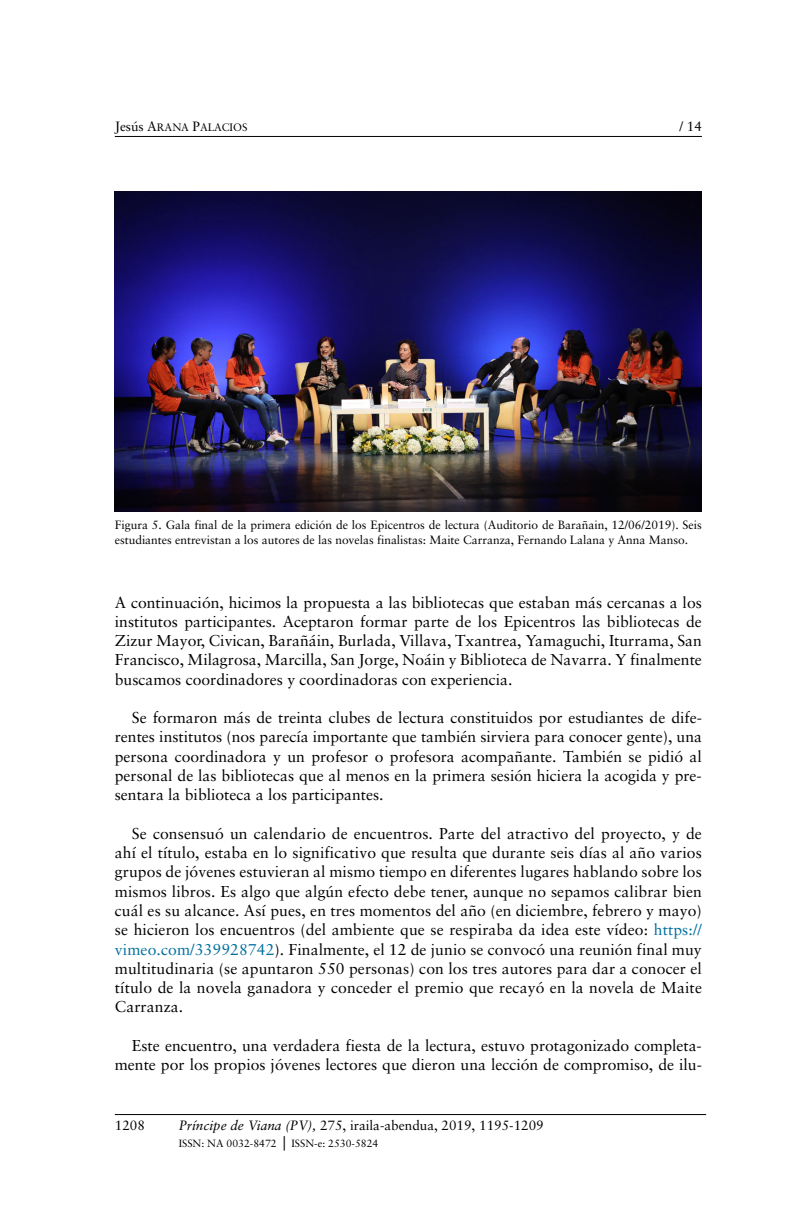
<style>
.page{position:relative;width:787px;height:1212px;background:#fff}
.page>*{position:absolute;margin:0;border:0;box-sizing:border-box;transform-origin:0 0}
.t1{font:15.75px/19.4px "Sabon";color:#000;text-align:justify}
.t2{font:13.5px "Sabon";color:#000}
.t3{font:12px/14.7px "Sabon";letter-spacing:-.005em;color:#000}
.t4{font:10.8px "Sabon Roman SC800";letter-spacing:-.01em;color:#000}
.t5{font:10.5px "Sabon";color:#000}
.s1{font-family:"Sabon";font-size:13.5px}
.s2{font-size:13.5px}
.s3{color:#006f9e}
.s4{font-style:italic}
.s5{font-family:"Times New Roman";font-size:12px}
</style>
<div class="page">
<hr style="left:115px;top:136px;width:587px;height:1px;background:#000">
<hr style="left:115px;top:1114px;width:591px;height:1px;background:#000">
<img style="left:115px;top:191px;width:587px;height:320px">
<p class="t4" style="left:115px;top:120px;width:134px"><span class="s1">Jesús</span> <span class="s2">A</span>RANA <span class="s2">P</span>ALACIOS</p>
<p class="t2" style="left:679px;top:118px;width:24px">/ 14</p>
<p class="t3" style="left:115px;top:517px;width:588px">Figura 5. Gala final de la primera edición de los Epicentros de lectura (Auditorio de Barañain, 12/06/2019). Seis estudiantes entrevistan a los autores de las novelas finalistas: Maite Carranza, Fernando Lalana y Anna Manso.</p>
<p class="t1" style="left:115px;top:592px;width:588px">A continuación, hicimos la propuesta a las bibliotecas que estaban más cercanas a los institutos participantes. Aceptaron formar parte de los Epicentros las bibliotecas de Zizur Mayor, Civican, Barañáin, Burlada, Villava, Txantrea, Yamaguchi, Iturrama, San Francisco, Milagrosa, Marcilla, San Jorge, Noáin y Biblioteca de Navarra. Y finalmente buscamos coordinadores y coordinadoras con experiencia.</p>
<p class="t1" style="left:115px;top:708px;width:588px;text-indent:17px">Se formaron más de treinta clubes de lectura constituidos por estudiantes de dife&shy;rentes institutos (nos parecía importante que también sirviera para conocer gente), una persona coordinadora y un profesor o profesora acompañante. También se pidió al personal de las bibliotecas que al menos en la primera sesión hiciera la acogida y pre&shy;sentara la biblioteca a los participantes.</p>
<p class="t1" style="left:115px;top:823px;width:588px;text-indent:17px">Se consensuó un calendario de encuentros. Parte del atractivo del proyecto, y de ahí el título, estaba en lo significativo que resulta que durante seis días al año varios grupos de jóvenes estuvieran al mismo tiempo en diferentes lugares hablando sobre los mismos libros. Es algo que algún efecto debe tener, aunque no sepamos calibrar bien cuál es su alcance. Así pues, en tres momentos del año (en diciembre, febrero y mayo) se hicieron los encuentros (del ambiente que se respiraba da idea este vídeo: <span class="s3">https:// vimeo.com/339928742</span>). Finalmente, el 12 de junio se convocó una reunión final muy multitudinaria (se apuntaron 550 personas) con los tres autores para dar a conocer el título de la novela ganadora y conceder el premio que recayó en la novela de Maite Carranza.</p>
<p class="t1" style="left:115px;top:1036px;width:588px;text-align:right">Este encuentro, una verdadera fiesta de la lectura, estuvo protagonizado completa&shy;mente por los propios jóvenes lectores que dieron una lección de compromiso, de ilu-</p>
<p class="t2" style="left:115px;top:1117px;width:32px">1208</p>
<p class="t2" style="left:179px;top:1117px;width:366px"><span class="s4">Príncipe de Viana (PV),</span> 275, iraila-abendua, 2019, 1195-1209</p>
<p class="t5" style="left:179px;top:1137px;width:201px">ISSN: NA 0032-8472 <span class="s5">│</span> ISSN-e: 2530-5824</p>
</div>
